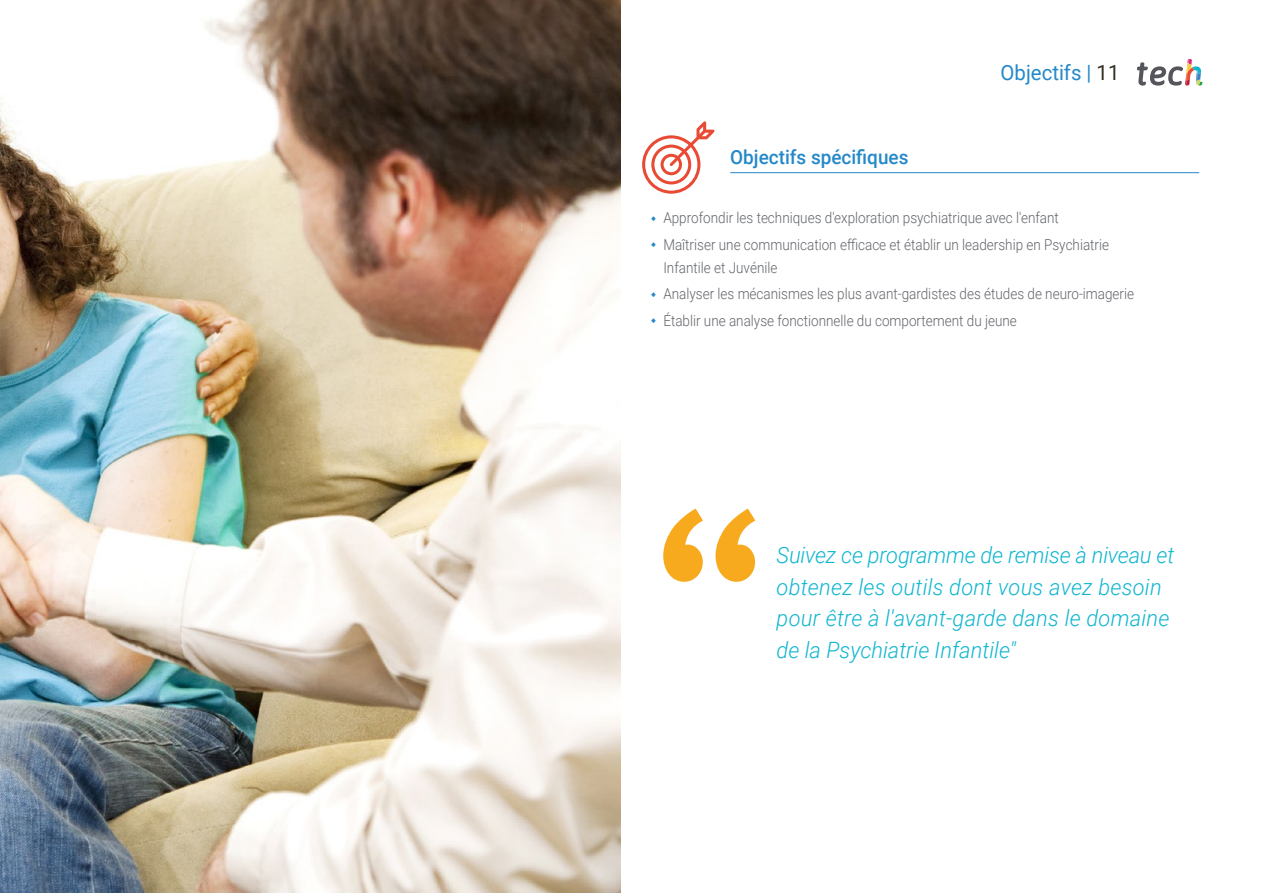
<style>
.page{position:relative;width:1263px;height:893px;background:#fff}
.page>*{position:absolute;margin:0;border:0;box-sizing:border-box;transform-origin:0 0}
.t1{font:italic 300 22.5px/31.5px "Roboto";letter-spacing:.005em;color:#0fb6cf}
.t2{font:21px "Roboto";color:#2488c9}
.t3{font:500 19.5px "Roboto";color:#2488c9}
.t4{font:300 15px/26.7px "Roboto";color:#61646a;scale:.9 1}
.s1{color:#312e20}
</style>
<div class="page">
<hr style="left:730px;top:172px;width:469px;height:1px;background:#2488c9">
<svg style="left:642px;top:121px;width:72px;height:73px"></svg>
<img style="left:0;top:0;width:621px;height:893px">
<svg style="left:663px;top:509px;width:92px;height:73px"></svg>
<svg style="left:1137px;top:59px;width:65px;height:27px"></svg>
<h3 class="t3" style="left:730px;top:144px;width:180px">Objectifs spécifiques</h3>
<h2 class="t2" style="left:1000px;top:57px;width:120px">Objectifs | <span class="s1">11</span></h2>
<p class="t4" style="left:663px;top:204px;width:497px">Approfondir les techniques d'exploration psychiatrique avec l'enfant<br>Maîtriser une communication efficace et établir un leadership en Psychiatrie</p>
<p class="t4" style="left:663px;top:253px;width:525px">Infantile et Juvénile<br>Analyser les mécanismes les plus avant-gardistes des études de neuro-imagerie<br>Établir une analyse fonctionnelle du comportement du jeune</p>
<h1 class="t1" style="left:777px;top:538px;width:399px">Suivez ce programme de remise à niveau et obtenez les outils dont vous avez besoin pour être à l'avant-garde dans le domaine de la Psychiatrie Infantile"</h1>
</div>
